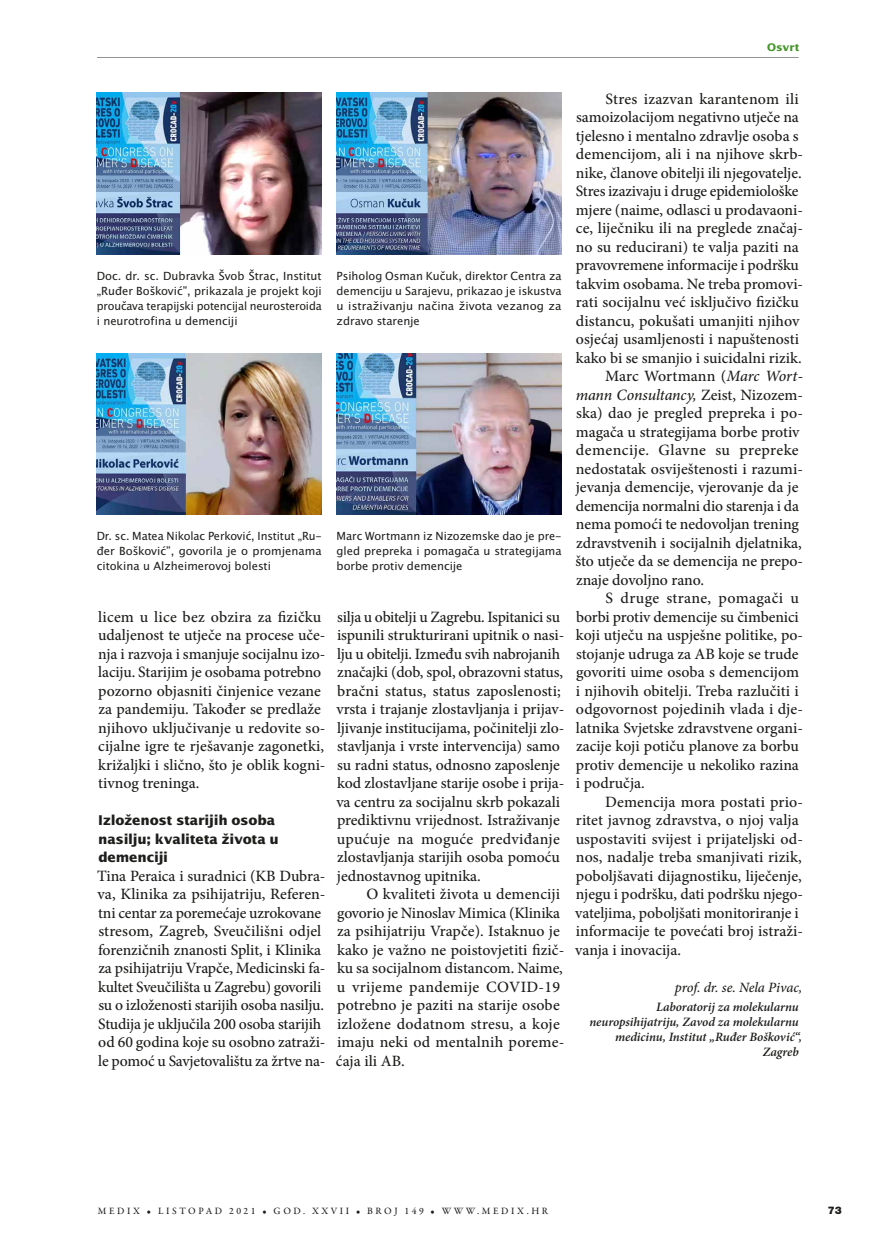
<style>
.page{position:relative;width:893px;height:1255px;background:#fff}
.page>*{position:absolute;margin:0;border:0;box-sizing:border-box;transform-origin:0 0}
.t1{font:500 15.75px/18.5px "Minion Pro";letter-spacing:-.005em;color:#1d1d1b}
.t2{font:italic 500 15.75px "Minion Pro";letter-spacing:-.01em;color:#1d1d1b}
.t3{font:500 15.75px "Minion Pro";letter-spacing:.025em;color:#1d1d1b}
.t4{font:500 15.75px "Minion Pro";letter-spacing:.015em;color:#1d1d1b}
.t5{font:500 15.75px "Minion Pro";letter-spacing:.02em;color:#1d1d1b}
.t6{font:italic 500 14.25px "Minion Pro";letter-spacing:-.01em;color:#1d1d1b}
.t7{font:700 13.5px/18.5px "Lucida San";letter-spacing:-.02em;color:#1d1d1b}
.t8{font:italic 600 12.75px/15px "Minion Pro";letter-spacing:-.005em;color:#1d1d1b;text-align:right}
.t9{font:11.25px/15px "Lucida San Rom";color:#1d1d1b;text-align:justify}
.t10{font:700 10.5px "Lucida San";color:#46962b}
.t11{font:900 10.5px "Helvetica Neue LT Pro";color:#1d1d1b}
.t12{font:500 9.75px "Garamond Premr Pro";letter-spacing:.27em;color:#1d1d1b}
.s1{font-style:italic}
.s2{font-style:normal}
</style>
<div class="page">
<hr style="left:97px;top:57px;width:702px;height:1px;background:#929292">
<img style="left:97px;top:353px;width:225px;height:161px">
<img style="left:337px;top:353px;width:225px;height:161px">
<img style="left:97px;top:93px;width:225px;height:161px">
<img style="left:337px;top:93px;width:225px;height:161px">
<p class="t10" style="left:767px;top:40px;width:34px">Osvrt</p>
<p class="t9" style="left:97px;top:268px;width:227px">Doc. dr. sc. Dubravka Švob Štrac, Institut „Ruđer Bošković”, prikazala je projekt koji proučava terapijski potencijal neurosteroida i neurotrofina u demenciji</p>
<p class="t9" style="left:337px;top:268px;width:227px">Psiholog Osman Kučuk, direktor Centra za demenciju u Sarajevu, prikazao je iskustva u istraživanju načina života vezanog za zdravo starenje</p>
<p class="t9" style="left:97px;top:528px;width:227px">Dr. sc. Matea Nikolac Perković, Institut „Ru&shy;đer Bošković”, govorila je o promjenama citokina u Alzheimerovoj bolesti</p>
<p class="t9" style="left:337px;top:528px;width:227px">Marc Wortmann iz Nizozemske dao je pre&shy;gled prepreka i pomagača u strategijama borbe protiv demencije</p>
<p class="t1" style="left:98px;top:607px;width:229px">licem u lice bez obzira za fizičku udaljenost te utječe na procese uče&shy;nja i razvoja i smanjuje socijalnu izo&shy;laciju. Starijim je osobama potrebno pozorno objasniti činjenice vezane za pandemiju. Također se predlaže njihovo uključivanje u redovite so&shy;cijalne igre te rješavanje zagonetki, križaljki i slično, što je oblik kogni&shy;tivnog treninga.</p>
<p class="t7" style="left:98px;top:811px;width:182px">Izloženost starijih osoba nasilju; kvaliteta života u demenciji</p>
<p class="t1" style="left:97px;top:866px;width:230px">Tina Peraica i suradnici (KB Dubra&shy;va, Klinika za psihijatriju, Referen&shy;tni centar za poremećaje uzrokovane stresom, Zagreb, Sveučilišni odjel forenzičnih znanosti Split, i Klinika za psihijatriju Vrapče, Medicinski fa&shy;kultet Sveučilišta u Zagrebu) govorili su o izloženosti starijih osoba nasilju.<br>Studija je uključila 200 osoba starijih od 60 godina koje su osobno zatraži&shy;le pomoć u Savjetovalištu za žrtve na-</p>
<p class="t1" style="left:336px;top:607px;width:229px">silja u obitelji u Zagrebu. Ispitanici su ispunili strukturirani upitnik o nasi&shy;lju u obitelji. Između svih nabrojanih značajki (dob, spol, obrazovni status, bračni status, status zaposlenosti; vrsta i trajanje zlostavljanja i prijav&shy;ljivanje institucijama, počinitelji zlo&shy;stavljanja i vrste intervencija) samo su radni status, odnosno zaposlenje kod zlostavljane starije osobe i prija&shy;va centru za socijalnu skrb pokazali prediktivnu vrijednost. Istraživanje upućuje na moguće predviđanje zlostavljanja starijih osoba pomoću jednostavnog upitnika.</p>
<p class="t1" style="left:336px;top:885px;width:230px;text-indent:31px">O kvaliteti života u demenciji govorio je Ninoslav Mimica (Klinika za psihijatriju Vrapče). Istaknuo je kako je važno ne poistovjetiti fizič&shy;ku sa socijalnom distancom. Naime, u vrijeme pandemije COVID-19 potrebno je paziti na starije osobe izložene dodatnom stresu, a koje imaju neki od mentalnih poreme&shy;ćaja ili AB.</p>
<p class="t4" style="left:606px;top:88px;width:195px">Stres izazvan karantenom ili</p>
<p class="t1" style="left:576px;top:108px;width:224px">samoizolacijom negativno utječe na</p>
<p class="t1" style="left:576px;top:126px;width:224px">tjelesno i mentalno zdravlje osoba s</p>
<p class="t1" style="left:576px;top:145px;width:229px">demencijom, ali i na njihove skrb-</p>
<p class="t1" style="left:576px;top:163px;width:227px">nike, članove obitelji ili njegovatelje.</p>
<p class="t1" style="left:576px;top:182px;width:224px">Stres izazivaju i druge epidemiološke</p>
<p class="t1" style="left:576px;top:200px;width:229px">mjere (naime, odlasci u prodavaoni-</p>
<p class="t1" style="left:576px;top:219px;width:229px">ce, liječniku ili na preglede značaj-</p>
<p class="t1" style="left:576px;top:237px;width:225px">no su reducirani) te valja paziti na</p>
<p class="t1" style="left:576px;top:256px;width:225px">pravovremene informacije i podršku</p>
<p class="t1" style="left:576px;top:274px;width:229px">takvim osobama. Ne treba promovi-</p>
<p class="t1" style="left:576px;top:293px;width:225px">rati socijalnu već isključivo fizičku</p>
<p class="t1" style="left:576px;top:311px;width:225px">distancu, pokušati umanjiti njihov</p>
<p class="t1" style="left:576px;top:330px;width:225px">osjećaj usamljenosti i napuštenosti</p>
<p class="t1" style="left:576px;top:348px;width:227px">kako bi se smanjio i suicidalni rizik.</p>
<p class="t1" style="left:605px;top:367px;width:198px">Marc Wortmann (<span class="s1">Marc Wort-</span></p>
<p class="t2" style="left:576px;top:384px;width:229px">mann Consultancy, <span class="s2">Zeist, Nizozem-</span></p>
<p class="t1" style="left:576px;top:404px;width:229px">ska) dao je pregled prepreka i po-</p>
<p class="t1" style="left:576px;top:422px;width:225px">magača u strategijama borbe protiv</p>
<p class="t3" style="left:576px;top:439px;width:224px">demencije. Glavne su prepreke</p>
<p class="t1" style="left:576px;top:459px;width:229px">nedostatak osviještenosti i razumi-</p>
<p class="t1" style="left:576px;top:478px;width:224px">jevanja demencije, vjerovanje da je</p>
<p class="t1" style="left:576px;top:496px;width:225px">demencija normalni dio starenja i da</p>
<p class="t1" style="left:576px;top:515px;width:225px">nema pomoći te nedovoljan trening</p>
<p class="t1" style="left:576px;top:533px;width:227px">zdravstvenih i socijalnih djelatnika,</p>
<p class="t1" style="left:575px;top:552px;width:229px">što utječe da se demencija ne prepo-</p>
<p class="t1" style="left:576px;top:570px;width:129px">znaje dovoljno rano.</p>
<p class="t5" style="left:606px;top:587px;width:195px">S druge strane, pomagači u</p>
<p class="t1" style="left:576px;top:607px;width:224px">borbi protiv demencije su čimbenici</p>
<p class="t1" style="left:576px;top:626px;width:229px">koji utječu na uspješne politike, po-</p>
<p class="t1" style="left:576px;top:644px;width:224px">stojanje udruga za AB koje se trude</p>
<p class="t1" style="left:576px;top:663px;width:224px">govoriti uime osoba s demencijom</p>
<p class="t1" style="left:576px;top:681px;width:225px">i njihovih obitelji. Treba razlučiti i</p>
<p class="t1" style="left:576px;top:700px;width:229px">odgovornost pojedinih vlada i dje-</p>
<p class="t1" style="left:576px;top:718px;width:229px">latnika Svjetske zdravstvene organi-</p>
<p class="t1" style="left:576px;top:737px;width:224px">zacije koji potiču planove za borbu</p>
<p class="t1" style="left:576px;top:755px;width:225px">protiv demencije u nekoliko razina</p>
<p class="t1" style="left:576px;top:774px;width:71px">i područja.</p>
<p class="t1" style="left:605px;top:792px;width:199px">Demencija mora postati prio-</p>
<p class="t1" style="left:576px;top:811px;width:225px">ritet javnog zdravstva, o njoj valja</p>
<p class="t1" style="left:576px;top:829px;width:229px">uspostaviti svijest i prijateljski od-</p>
<p class="t1" style="left:576px;top:848px;width:227px">nos, nadalje treba smanjivati rizik,</p>
<p class="t1" style="left:576px;top:866px;width:227px">poboljšavati dijagnostiku, liječenje,</p>
<p class="t1" style="left:576px;top:885px;width:229px">njegu i podršku, dati podršku njego-</p>
<p class="t1" style="left:575px;top:903px;width:225px">vateljima, poboljšati monitoriranje i</p>
<p class="t1" style="left:576px;top:922px;width:229px">informacije te povećati broj istraži-</p>
<p class="t1" style="left:575px;top:940px;width:107px">vanja i inovacija.</p>
<p class="t6" style="left:675px;top:977px;width:129px">prof. dr. se. Nela Pivac,</p>
<p class="t8" style="left:589px;top:999px;width:214px">Laboratorij za molekularnu neuropsihijatriju, Zavod za molekularnu medicinu, Institut „Ruđer Bošković“,<br>Zagreb</p>
<p class="t12" style="left:98px;top:1204px;width:452px">MEDIX • LISTOPAD 2021 • GOD. XXVII • BROJ 149 • WWW.MEDIX.HR</p>
<p class="t11" style="left:828px;top:1203px;width:16px">73</p>
</div>
